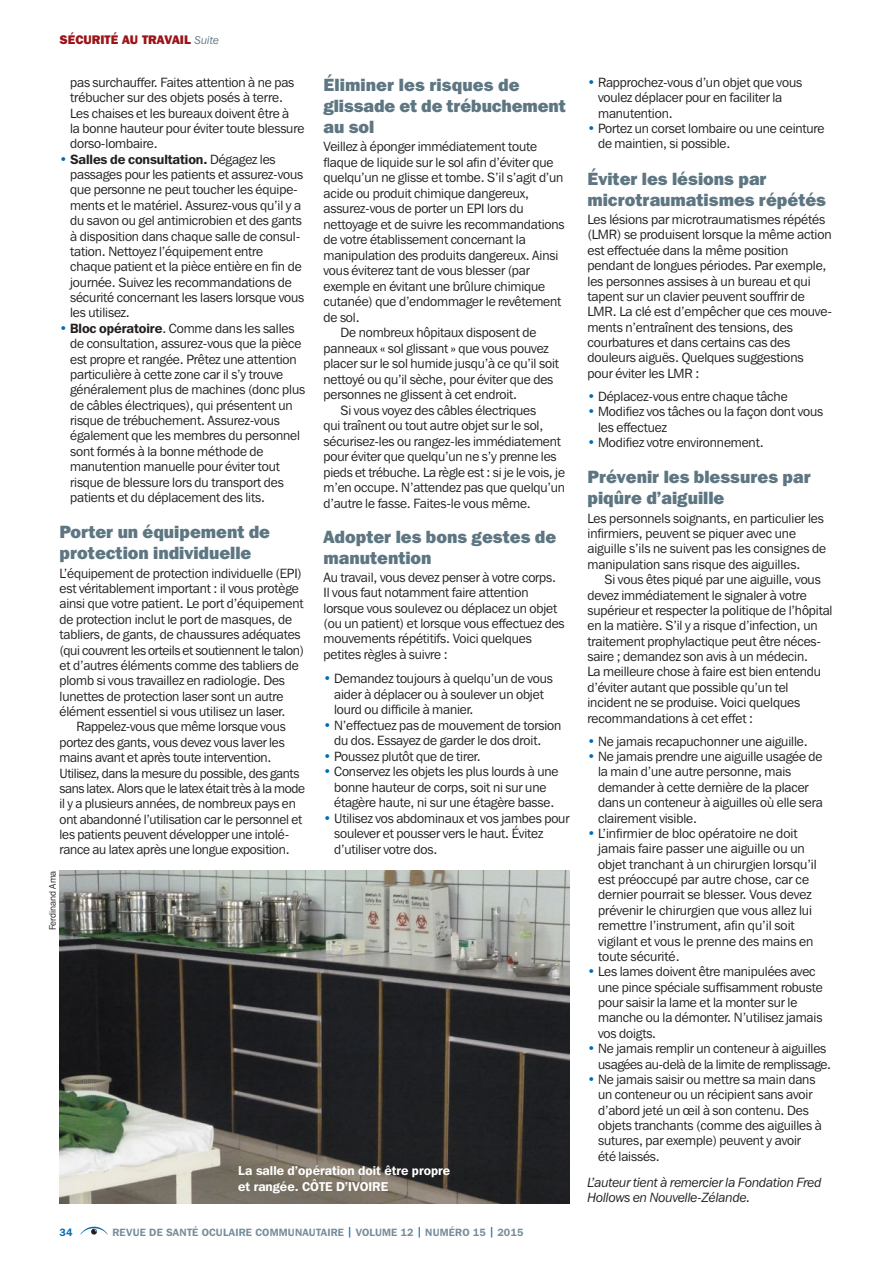
<style>
.page{position:relative;width:893px;height:1263px;background:#fff}
.page>*{position:absolute;margin:0;border:0;box-sizing:border-box;transform-origin:0 0}
.t1{font:800 17.7px/21px "Franklin Gothic IT Cby BT";color:#5d7682}
.t2{font:13.35px/15.5px "Franklin Gothic IT Cby BT";letter-spacing:-.01em;color:#231f20}
.t3{font:italic 13.35px/15.5px "Franklin Gothic IT Cby BT";letter-spacing:-.01em;color:#231f20}
.t4{font:600 12.75px/15.8px "Franklin Gothic IT Cby BT";color:#fff}
.t5{font:800 12.3px "Franklin Gothic IT Cby BT";color:#9c1418}
.t6{font:600 10.5px "Franklin Gothic IT Cby BT";letter-spacing:.02em;color:#778e9a}
.t7{font:600 10.5px "Franklin Gothic IT Cby BT";color:#006cb7}
.t8{font:9.3px "Franklin Gothic IT Cby BT";color:#231f20}
.s1{font-weight:400;font-style:italic;font-size:11.25px;color:#5d7682}
.s2{font-weight:800;color:#006cb7}
.s3{font-weight:600}
.s4{color:#006cb7}
</style>
<div class="page">
<svg style="left:80px;top:1227px;width:28px;height:8px"></svg>
<img style="left:60px;top:871px;width:509px;height:332px">
<p class="t5" style="left:60px;top:32px;width:161px">SÉCURITÉ AU TRAVAIL <span class="s1">Suite</span></p>
<p class="t2" style="left:70px;top:74px;width:236px">pas surchauffer. Faites attention à ne pas trébucher sur des objets posés à terre.<br>Les chaises et les bureaux doivent être à<br>la bonne hauteur pour éviter toute blessure dorso-lombaire.</p>
<p class="t2" style="left:70px;top:151px;width:236px;text-indent:-11px"><span class="s2">•</span> <span class="s3">Salles de consultation.</span> Dégagez les passages pour les patients et assurez-vous que personne ne peut toucher les équipe&shy;ments et le matériel. Assurez-vous qu’il y a du savon ou gel antimicrobien et des gants à disposition dans chaque salle de consul&shy;tation. Nettoyez l’équipement entre chaque patient et la pièce entière en fin de journée. Suivez les recommandations de sécurité concernant les lasers lorsque vous les utilisez.</p>
<p class="t2" style="left:70px;top:320px;width:237px;text-indent:-11px"><span class="s2">•</span> <span class="s3">Bloc opératoire</span>. Comme dans les salles de consultation, assurez-vous que la pièce est propre et rangée. Prêtez une attention particulière à cette zone car il s’y trouve généralement plus de machines (donc plus de câbles électriques), qui présentent un risque de trébuchement. Assurez-vous également que les membres du personnel sont formés à la bonne méthode de manutention manuelle pour éviter tout risque de blessure lors du transport des patients et du déplacement des lits.</p>
<h1 class="t1" style="left:60px;top:521px;width:212px">Porter un équipement de protection individuelle</h1>
<p class="t2" style="left:60px;top:565px;width:246px">L’équipement de protection individuelle (EPI) est véritablement important : il vous protège ainsi que votre patient. Le port d’équipement de protection inclut le port de masques, de tabliers, de gants, de chaussures adéquates (qui couvrent les orteils et soutiennent le talon) et d’autres éléments comme des tabliers de plomb si vous travaillez en radiologie. Des lunettes de protection laser sont un autre élément essentiel si vous utilisez un laser.</p>
<p class="t2" style="left:60px;top:719px;width:247px;text-indent:17px">Rappelez-vous que même lorsque vous portez des gants, vous devez vous laver les mains avant et après toute intervention.<br>Utilisez, dans la mesure du possible, des gants sans latex. Alors que le latex était très à la mode il y a plusieurs années, de nombreux pays en ont abandonné l’utilisation car le personnel et les patients peuvent développer une intolé&shy;rance au latex après une longue exposition.</p>
<p class="t8" style="left:47px;top:930px;width:61px;rotate:-90deg">Ferdinand Ama</p>
<h1 class="t1" style="left:323px;top:74px;width:244px">Éliminer les risques de glissade et de trébuchement au sol</h1>
<p class="t2" style="left:323px;top:139px;width:215px">Veillez à éponger immédiatement toute</p>
<p class="t2" style="left:323px;top:154px;width:231px">flaque de liquide sur le sol afin d’éviter que</p>
<p class="t2" style="left:323px;top:170px;width:241px">quelqu’un ne glisse et tombe. S’il s’agit d’un</p>
<p class="t2" style="left:323px;top:185px;width:207px">acide ou produit chimique dangereux,</p>
<p class="t2" style="left:323px;top:201px;width:202px">assurez-vous de porter un EPI lors du</p>
<p class="t2" style="left:323px;top:216px;width:243px">nettoyage et de suivre les recommandations</p>
<p class="t2" style="left:323px;top:232px;width:204px">de votre établissement concernant la</p>
<p class="t2" style="left:323px;top:247px;width:236px">manipulation des produits dangereux. Ainsi</p>
<p class="t2" style="left:323px;top:263px;width:208px">vous éviterez tant de vous blesser (par</p>
<p class="t2" style="left:323px;top:278px;width:223px">exemple en évitant une brûlure chimique</p>
<p class="t2" style="left:323px;top:294px;width:239px">cutanée) que d’endommager le revêtement</p>
<p class="t2" style="left:323px;top:309px;width:38px">de sol.</p>
<p class="t2" style="left:340px;top:325px;width:197px">De nombreux hôpitaux disposent de</p>
<p class="t2" style="left:323px;top:340px;width:227px">panneaux « sol glissant » que vous pouvez</p>
<p class="t2" style="left:323px;top:356px;width:237px">placer sur le sol humide jusqu’à ce qu’il soit</p>
<p class="t2" style="left:323px;top:371px;width:231px">nettoyé ou qu’il sèche, pour éviter que des</p>
<p class="t2" style="left:323px;top:387px;width:195px">personnes ne glissent à cet endroit.</p>
<p class="t2" style="left:340px;top:402px;width:197px">Si vous voyez des câbles électriques</p>
<p class="t2" style="left:323px;top:418px;width:221px">qui traînent ou tout autre objet sur le sol,</p>
<p class="t2" style="left:323px;top:433px;width:239px">sécurisez-les ou rangez-les immédiatement</p>
<p class="t2" style="left:323px;top:449px;width:235px">pour éviter que quelqu’un ne s’y prenne les</p>
<p class="t2" style="left:323px;top:464px;width:243px">pieds et trébuche. La règle est : si je le vois, je</p>
<p class="t2" style="left:323px;top:480px;width:243px">m’en occupe. N’attendez pas que quelqu’un</p>
<p class="t2" style="left:323px;top:495px;width:209px">d’autre le fasse. Faites-le vous même.</p>
<h1 class="t1" style="left:323px;top:525px;width:234px">Adopter les bons gestes de manutention</h1>
<p class="t2" style="left:323px;top:569px;width:243px">Au travail, vous devez penser à votre corps.<br>Il vous faut notamment faire attention lorsque vous soulevez ou déplacez un objet (ou un patient) et lorsque vous effectuez des mouvements répétitifs. Voici quelques petites règles à suivre :</p>
<p class="t2" style="left:334px;top:671px;width:220px;text-indent:-11px"><span class="s2">•</span> Demandez toujours à quelqu’un de vous aider à déplacer ou à soulever un objet lourd ou difficile à manier.</p>
<p class="t2" style="left:334px;top:717px;width:229px;text-indent:-11px"><span class="s2">•</span> N’effectuez pas de mouvement de torsion du dos. Essayez de garder le dos droit.</p>
<p class="t2" style="left:323px;top:748px;width:159px"><span class="s2">•</span> Poussez plutôt que de tirer.</p>
<p class="t2" style="left:323px;top:764px;width:236px;text-align:center"><span class="s2">•</span> Conservez les objets les plus lourds à une bonne hauteur de corps, soit ni sur une étagère haute, ni sur une étagère basse.</p>
<p class="t2" style="left:334px;top:810px;width:237px;text-indent:-11px"><span class="s2">•</span> Utilisez vos abdominaux et vos jambes pour soulever et pousser vers le haut. Évitez d’utiliser votre dos.</p>
<p class="t4" style="left:238px;top:1162px;width:214px">La salle d’opération doit être propre et rangée. CÔTE D’IVOIRE</p>
<p class="t7" style="left:60px;top:1225px;width:14px">34</p>
<p class="t6" style="left:112px;top:1225px;width:412px">REVUE DE SANTÉ OCULAIRE COMMUNAUTAIRE <span class="s4">|</span> VOLUME 12 <span class="s4">|</span> NUMÉRO 15 <span class="s4">|</span> 2015</p>
<p class="t2" style="left:598px;top:74px;width:206px;text-indent:-11px"><span class="s2">•</span> Rapprochez-vous d’un objet que vous voulez déplacer pour en faciliter la manutention.</p>
<p class="t2" style="left:598px;top:120px;width:228px;text-indent:-11px"><span class="s2">•</span> Portez un corset lombaire ou une ceinture de maintien, si possible.</p>
<h1 class="t1" style="left:587px;top:167px;width:240px">Éviter les lésions par microtraumatismes répétés</h1>
<p class="t2" style="left:587px;top:211px;width:246px">Les lésions par microtraumatismes répétés (LMR) se produisent lorsque la même action est effectuée dans la même position pendant de longues périodes. Par exemple, les personnes assises à un bureau et qui tapent sur un clavier peuvent souffrir de LMR. La clé est d’empêcher que ces mouve&shy;ments n’entraînent des tensions, des courbatures et dans certains cas des douleurs aiguës. Quelques suggestions pour éviter les LMR :</p>
<p class="t2" style="left:587px;top:388px;width:202px"><span class="s2">•</span> Déplacez-vous entre chaque tâche</p>
<p class="t2" style="left:598px;top:404px;width:227px;text-indent:-11px"><span class="s2">•</span> Modifiez vos tâches ou la façon dont vous les effectuez</p>
<p class="t2" style="left:587px;top:434px;width:178px"><span class="s2">•</span> Modifiez votre environnement.</p>
<h1 class="t1" style="left:587px;top:466px;width:225px">Prévenir les blessures par piqûre d’aiguille</h1>
<p class="t2" style="left:587px;top:510px;width:240px">Les personnels soignants, en particulier les infirmiers, peuvent se piquer avec une aiguille s’ils ne suivent pas les consignes de manipulation sans risque des aiguilles.</p>
<p class="t2" style="left:587px;top:572px;width:247px;text-indent:17px">Si vous êtes piqué par une aiguille, vous devez immédiatement le signaler à votre supérieur et respecter la politique de l’hôpital en la matière. S’il y a risque d’infection, un traitement prophylactique peut être néces&shy;saire ; demandez son avis à un médecin.<br>La meilleure chose à faire est bien entendu d’éviter autant que possible qu’un tel incident ne se produise. Voici quelques recommandations à cet effet :</p>
<p class="t2" style="left:587px;top:733px;width:222px"><span class="s2">•</span> Ne jamais recapuchonner une aiguille.</p>
<p class="t2" style="left:598px;top:748px;width:226px;text-indent:-11px"><span class="s2">•</span> Ne jamais prendre une aiguille usagée de la main d’une autre personne, mais demander à cette dernière de la placer dans un conteneur à aiguilles où elle sera clairement visible.</p>
<p class="t2" style="left:598px;top:825px;width:220px;text-indent:-11px"><span class="s2">•</span> L’infirmier de bloc opératoire ne doit jamais faire passer une aiguille ou un objet tranchant à un chirurgien lorsqu’il est préoccupé par autre chose, car ce dernier pourrait se blesser. Vous devez prévenir le chirurgien que vous allez lui remettre l’instrument, afin qu’il soit vigilant et vous le prenne des mains en toute sécurité.</p>
<p class="t2" style="left:598px;top:964px;width:226px;text-indent:-11px"><span class="s2">•</span> Les lames doivent être manipulées avec une pince spéciale suffisamment robuste pour saisir la lame et la monter sur le manche ou la démonter. N’utilisez jamais vos doigts.</p>
<p class="t2" style="left:598px;top:1040px;width:235px;text-indent:-11px"><span class="s2">•</span> Ne jamais remplir un conteneur à aiguilles usagées au-delà de la limite de remplissage.</p>
<p class="t2" style="left:598px;top:1071px;width:225px;text-indent:-11px"><span class="s2">•</span> Ne jamais saisir ou mettre sa main dans un conteneur ou un récipient sans avoir d’abord jeté un œil à son contenu. Des objets tranchants (comme des aiguilles à sutures, par exemple) peuvent y avoir été laissés.</p>
<p class="t3" style="left:587px;top:1174px;width:236px">L’auteur tient à remercier la Fondation Fred<br>Hollows en Nouvelle-Zélande.</p>
</div>
